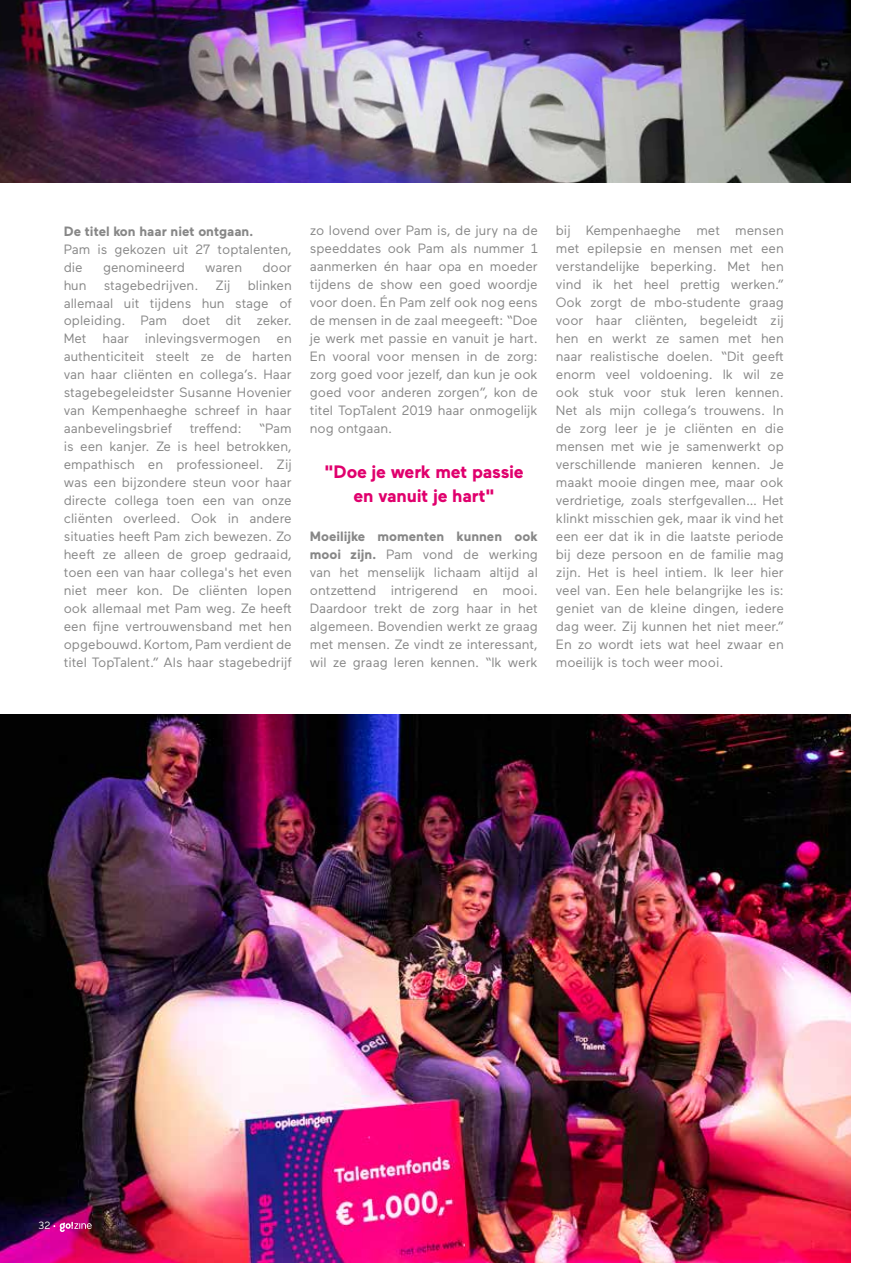
<style>
.page{position:relative;width:893px;height:1263px;background:#fff}
.page>*{position:absolute;margin:0;border:0;box-sizing:border-box;transform-origin:0 0}
.t1{font:700 18px/24px "Maax";letter-spacing:-.01em;color:#e0006d;text-align:center}
.t2{font:13.5px/18px "Maax";color:#878787;text-align:justify}
.t3{font:700 13.5px "Maax";color:#878787}
.t4{font:10.5px "Maax";color:#fff}
.s1{font-weight:700}
</style>
<div class="page">
<img style="left:0;top:714px;width:850px;height:549px">
<img style="left:0;top:0;width:850px;height:183px">
<svg style="left:53px;top:1222px;width:39px;height:10px"></svg>
<p class="t3" style="left:64px;top:222px;width:191px">De titel kon haar niet ontgaan.</p>
<p class="t2" style="left:64px;top:239px;width:230px">Pam is gekozen uit 27 toptalenten, die</p>
<p class="t2" style="left:103px;top:257px;width:83px">genomineerd</p>
<p class="t2" style="left:205px;top:257px;width:39px">waren</p>
<p class="t2" style="left:262px;top:257px;width:31px">door</p>
<p class="t2" style="left:64px;top:275px;width:230px;text-indent:184px">blinken allemaal uit tijdens hun stage of opleiding. Pam doet dit zeker.<br>Met haar inlevingsvermogen en authenticiteit steelt ze de harten van haar cliënten en collega’s. Haar stagebegeleidster Susanne Hovenier van Kempenhaeghe schreef in haar aanbevelingsbrief</p>
<p class="t2" style="left:64px;top:275px;width:24px">hun</p>
<p class="t2" style="left:104px;top:275px;width:96px">stagebedrijven.</p>
<p class="t2" style="left:216px;top:275px;width:17px">Zij</p>
<p class="t2" style="left:190px;top:419px;width:53px">treffend:</p>
<p class="t2" style="left:64px;top:419px;width:230px;text-indent:195px">“Pam is een kanjer. Ze is heel betrokken, empathisch en professioneel. Zij was een bijzondere steun voor haar directe collega toen een van onze cliënten overleed. Ook in andere situaties heeft Pam zich bewezen. Zo heeft ze alleen de groep gedraaid, toen een van haar collega's het even niet meer kon. De cliënten lopen ook allemaal met Pam weg. Ze heeft een fijne vertrouwensband met hen opgebouwd. Kortom, Pam verdient de titel TopTalent.” Als haar stagebedrijf</p>
<p class="t2" style="left:310px;top:221px;width:230px">zo lovend over Pam is, de jury na de speeddates ook Pam als nummer 1 aanmerken én haar opa en moeder tijdens de show een goed woordje voor doen. Én Pam zelf ook nog eens de mensen in de zaal meegeeft: “Doe je werk met passie en vanuit je hart.<br>En vooral voor mensen in de zorg: zorg goed voor jezelf, dan kun je ook goed voor anderen zorgen”, kon de titel TopTalent 2019 haar onmogelijk nog ontgaan.</p>
<h1 class="t1" style="left:324px;top:459px;width:201px">"Doe je werk met passie en vanuit je hart"</h1>
<p class="t2" style="left:310px;top:527px;width:230px"><span class="s1">Moeilijke momenten kunnen ook mooi zijn.</span> Pam vond de werking van het menselijk lichaam altijd al ontzettend intrigerend en mooi.<br>Daardoor trekt de zorg haar in het algemeen. Bovendien werkt ze graag met mensen. Ze vindt ze interessant, wil ze graag leren kennen. “Ik werk</p>
<p class="t2" style="left:556px;top:221px;width:230px">bij Kempenhaeghe met mensen met epilepsie en mensen met een verstandelijke beperking. Met hen vind ik het heel prettig werken.” Ook zorgt de mbo-studente graag voor haar cliënten, begeleidt zij hen en werkt ze samen met hen naar realistische doelen. “Dit geeft enorm veel voldoening. Ik wil ze ook stuk voor stuk leren kennen.<br>Net als mijn collega’s trouwens. In de zorg leer je je cliënten en die mensen met wie je samenwerkt op verschillende manieren kennen. Je maakt mooie dingen mee, maar ook verdrietige, zoals sterfgevallen… Het klinkt misschien gek, maar ik vind het een eer dat ik in die laatste periode bij deze persoon en de familie mag zijn. Het is heel intiem. Ik leer hier veel van. Een hele belangrijke les is: geniet van de kleine dingen, iedere dag weer. Zij kunnen het niet meer.” En zo wordt iets wat heel zwaar en moeilijk is toch weer mooi.</p>
<p class="t4" style="left:38px;top:1218px;width:14px">32</p>
</div>
